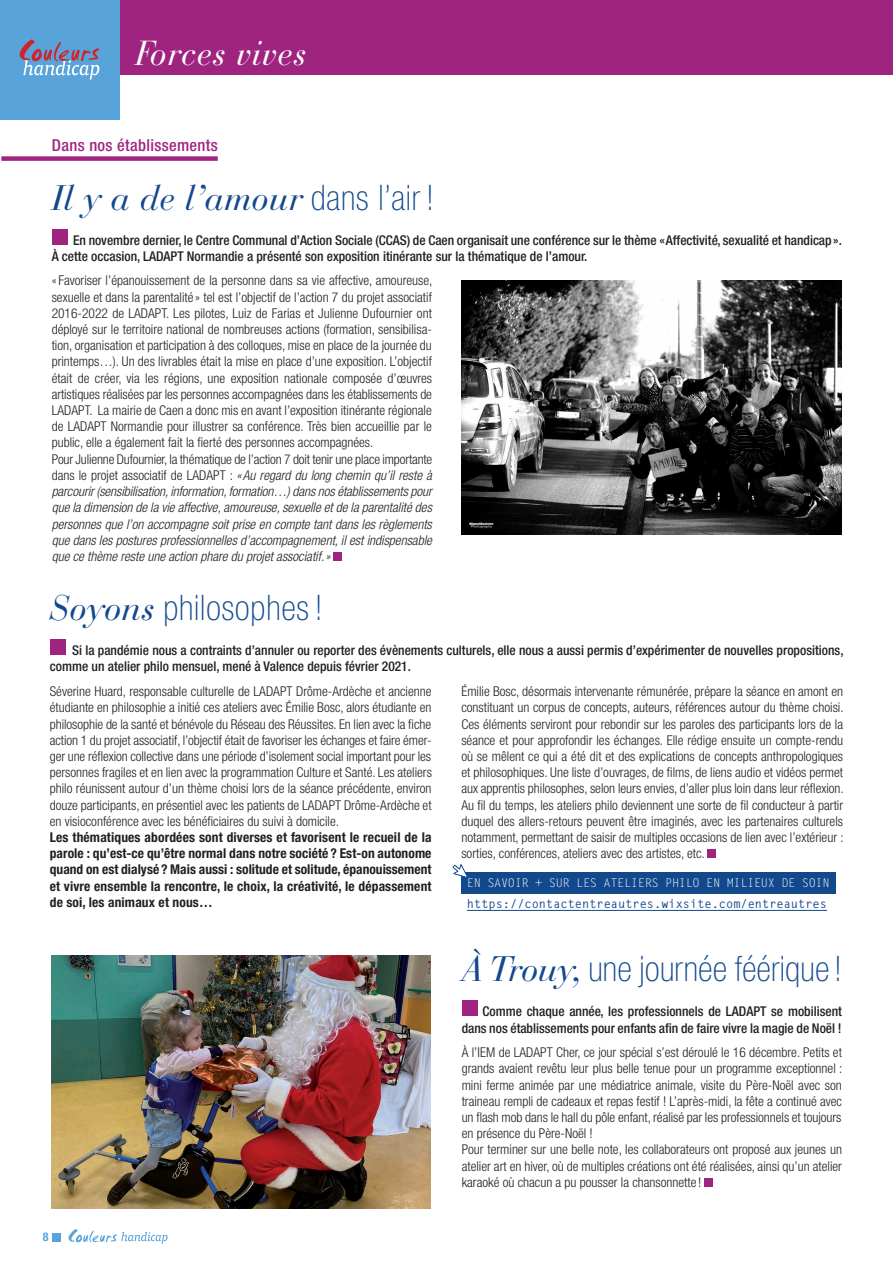
<style>
.page{position:relative;width:893px;height:1263px;background:#fff}
.page>*{position:absolute;margin:0;border:0;box-sizing:border-box;transform-origin:0 0}
.t1{font:100 condensed 35.25px "Helvetica Neue LT Std";letter-spacing:.005em;color:#12498d}
.t2{font:italic 35.25px "Bauer Bodoni Std";color:#12498d}
.t3{font:italic 34.5px "Bauer Bodoni Std";letter-spacing:.01em;color:#fff}
.t4{font:500 condensed 16.5px "Helvetica Neue LT Std";letter-spacing:.02em;color:#9f2480}
.t5{font:300 condensed 13.5px/16.2px "Helvetica Neue LT Std";color:#231f20;text-align:justify}
.t6{font:500 condensed 13.5px/16.2px "Helvetica Neue LT Std";color:#231f20}
.t7{font:italic 300 condensed 13.5px/16.2px "Helvetica Neue LT Std";color:#231f20;text-align:justify}
.t8{font:700 condensed 13.5px/16.2px "Helvetica Neue LT Std";letter-spacing:.01em;color:#231f20;text-align:justify}
.t9{font:700 12px "Letter Gothic Std";color:#12498d}
.t10{font:12px "Letter Gothic Std";letter-spacing:-.03em;color:#fff}
.t11{font:700 condensed 12px "Helvetica Neue LT Std";color:#58a4da}
.s1{font-family:"Helvetica Neue LT Std";font-weight:100;font-style:normal;font-stretch:condensed}
.s2{font-style:normal}
.s3{font-family:"Bauer Bodoni Std";font-weight:400;font-style:italic;font-stretch:normal}
</style>
<div class="page">
<svg style="left:69px;top:1229px;width:99px;height:15px"></svg>
<div style="left:53px;top:1233px;width:8px;height:8px;background:#58a4da"></div>
<div style="left:52px;top:229px;width:16px;height:16px;background:#9f2480"></div>
<div style="left:334px;top:552px;width:8px;height:9px;background:#9f2480"></div>
<img style="left:461px;top:281px;width:381px;height:253px">
<div style="left:119px;top:0;width:774px;height:75px;background:#9f2480"></div>
<img style="left:52px;top:955px;width:379px;height:253px">
<div style="left:462px;top:1000px;width:16px;height:16px;background:#9f2480"></div>
<div style="left:705px;top:1178px;width:8px;height:9px;background:#9f2480"></div>
<div style="left:0;top:0;width:119px;height:119px;background:#58a4da"></div>
<svg style="left:20px;top:39px;width:79px;height:41px"></svg>
<div style="left:50px;top:639px;width:16px;height:16px;background:#9f2480"></div>
<div style="left:707px;top:850px;width:9px;height:8px;background:#9f2480"></div>
<div style="left:461px;top:873px;width:374px;height:21px;background:#12498d"></div>
<hr style="left:467px;top:910px;width:360px;height:1px;background:#12498d">
<svg style="left:453px;top:864px;width:15px;height:14px"></svg>
<div style="left:1px;top:156px;width:217px;height:5px;background:#9f2480"></div>
<p class="t3" style="left:135px;top:32px;width:173px">Forces vives</p>
<p class="t4" style="left:52px;top:135px;width:167px">Dans nos établissements</p>
<p class="t2" style="left:52px;top:176px;width:384px">Il y a de l’amour <span class="s1">dans l’air !</span></p>
<p class="t6" style="left:52px;top:231px;width:792px;text-indent:21px">En novembre dernier, le Centre Communal d’Action Sociale (CCAS) de Caen organisait une conférence sur le thème «Affectivité, sexualité et handicap».<br>À cette occasion, LADAPT Normandie a présenté son exposition itinérante sur la thématique de l’amour.</p>
<p class="t5" style="left:52px;top:272px;width:382px">« Favoriser l’épanouissement de la personne dans sa vie affective, amoureuse, sexuelle et dans la parentalité » tel est l’objectif de l’action 7 du projet associatif 2016-2022 de LADAPT. Les pilotes, Luiz de Farias et Julienne Dufournier ont déployé sur le territoire national de nombreuses actions (formation, sensibilisa&shy;tion, organisation et participation à des colloques, mise en place de la journée du printemps…). Un des livrables était la mise en place d’une exposition. L’objectif était de créer, via les régions, une exposition nationale composée d’œuvres artistiques réalisées par les personnes accompagnées dans les établissements de LADAPT. La mairie de Caen a donc mis en avant l’exposition itinérante régionale de LADAPT Normandie pour illustrer sa conférence. Très bien accueillie par le public, elle a également fait la fierté des personnes accompagnées.</p>
<p class="t7" style="left:52px;top:451px;width:382px"><span class="s2">Pour Julienne Dufournier, la thématique de l’action 7 doit tenir une place importante dans le projet associatif de LADAPT :</span> «Au regard du long chemin qu’il reste à parcourir (sensibilisation, information, formation…) dans nos établissements pour que la dimension de la vie affective, amoureuse, sexuelle et de la parentalité des personnes que l’on accompagne soit prise en compte tant dans les règlements que dans les postures professionnelles d’accompagnement, il est indispensable que ce thème reste une action phare du projet associatif.»</p>
<p class="t1" style="left:50px;top:588px;width:274px"><span class="s3">Soyons</span> philosophes!</p>
<p class="t6" style="left:50px;top:642px;width:795px;text-indent:22px">Si la pandémie nous a contraints d’annuler ou reporter des évènements culturels, elle nous a aussi permis d’expérimenter de nouvelles propositions, comme un atelier philo mensuel, mené à Valence depuis février 2021.</p>
<p class="t5" style="left:50px;top:683px;width:384px">Séverine Huard, responsable culturelle de LADAPT Drôme-Ardèche et ancienne étudiante en philosophie a initié ces ateliers avec Émilie Bosc, alors étudiante en philosophie de la santé et bénévole du Réseau des Réussites. En lien avec la fiche action 1 du projet associatif, l’objectif était de favoriser les échanges et faire émer&shy;ger une réflexion collective dans une période d’isolement social important pour les personnes fragiles et en lien avec la programmation Culture et Santé. Les ateliers philo réunissent autour d’un thème choisi lors de la séance précédente, environ douze participants, en présentiel avec les patients de LADAPT Drôme-Ardèche et en visioconférence avec les bénéficiaires du suivi à domicile.</p>
<p class="t8" style="left:50px;top:829px;width:383px">Les thématiques abordées sont diverses et favorisent le recueil de la parole : qu’est-ce qu’être normal dans notre société ? Est-on autonome quand on est dialysé ? Mais aussi : solitude et solitude, épanouissement et vivre ensemble la rencontre, le choix, la créativité, le dépassement de soi, les animaux et nous…</p>
<p class="t5" style="left:461px;top:683px;width:384px">Émilie Bosc, désormais intervenante rémunérée, prépare la séance en amont en constituant un corpus de concepts, auteurs, références autour du thème choisi.<br>Ces éléments serviront pour rebondir sur les paroles des participants lors de la séance et pour approfondir les échanges. Elle rédige ensuite un compte-rendu où se mêlent ce qui a été dit et des explications de concepts anthropologiques et philosophiques. Une liste d’ouvrages, de films, de liens audio et vidéos permet aux apprentis philosophes, selon leurs envies, d’aller plus loin dans leur réflexion.</p>
<p class="t5" style="left:461px;top:796px;width:384px">Au fil du temps, les ateliers philo deviennent une sorte de fil conducteur à partir duquel des allers-retours peuvent être imaginés, avec les partenaires culturels notamment, permettant de saisir de multiples occasions de lien avec l’extérieur : sorties, conférences, ateliers avec des artistes, etc.</p>
<p class="t10" style="left:467px;top:876px;width:364px">EN SAVOIR + SUR LES ATELIERS PHILO EN MILIEUX DE SOIN</p>
<p class="t9" style="left:467px;top:896px;width:362px">https://contactentreautres.wixsite.com/entreautres</p>
<p class="t11" style="left:43px;top:1230px;width:7px">8</p>
<p class="t1" style="left:462px;top:949px;width:382px"><span class="s3">À Trouy,</span> une journée féérique !</p>
<p class="t6" style="left:462px;top:1003px;width:382px;text-align:right">Comme chaque année, les professionnels de LADAPT se mobilisent dans nos établissements pour enfants afin de faire vivre la magie de Noël !</p>
<p class="t5" style="left:462px;top:1044px;width:382px">À l’IEM de LADAPT Cher, ce jour spécial s’est déroulé le 16 décembre. Petits et grands avaient revêtu leur plus belle tenue pour un programme exceptionnel : mini ferme animée par une médiatrice animale, visite du Père-Noël avec son traineau rempli de cadeaux et repas festif ! L’après-midi, la fête a continué avec un flash mob dans le hall du pôle enfant, réalisé par les professionnels et toujours en présence du Père-Noël !</p>
<p class="t5" style="left:462px;top:1141px;width:382px">Pour terminer sur une belle note, les collaborateurs ont proposé aux jeunes un atelier art en hiver, où de multiples créations ont été réalisées, ainsi qu’un atelier karaoké où chacun a pu pousser la chansonnette !</p>
</div>
